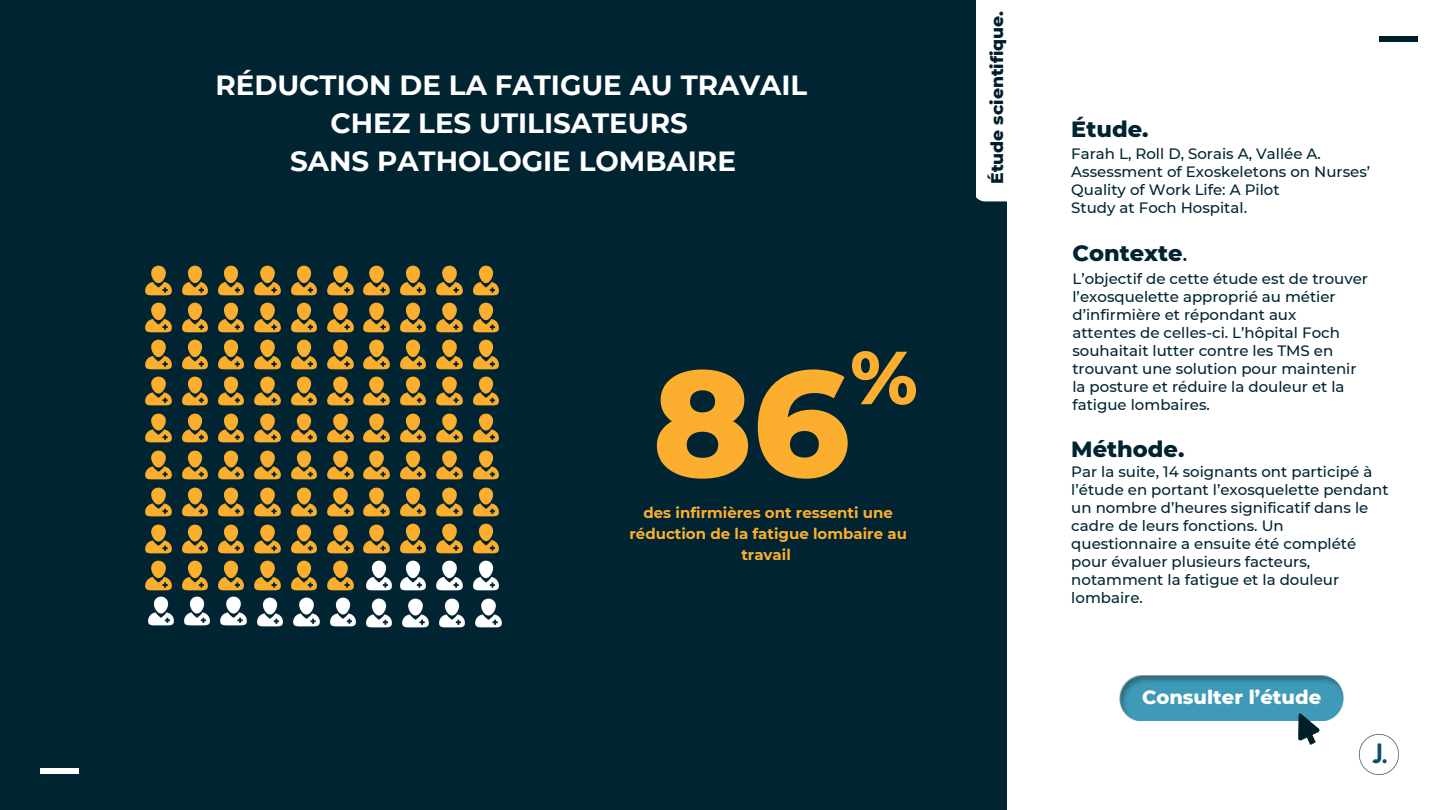
<style>
.page{position:relative;width:1440px;height:810px;background:#fff}
.page>*{position:absolute;margin:0;border:0;box-sizing:border-box;transform-origin:0 0}
.t1{font:800 150px "Montserrat";color:#fcae2e}
.t2{font:800 75px "Montserrat";color:#fcae2e}
.t3{font:700 27.75px/38.2px "Montserrat";color:#fff;text-align:center}
.t4{font:800 22.5px "Montserrat";color:#002431}
.t5{font:800 19.5px "Montserrat";color:#fff}
.t6{font:800 17.25px "Montserrat";color:#001e29}
.t7{font:500 15px/18px "Montserrat";color:#002431}
.t8{font:700 15px/20.9px "Montserrat";color:#fcae2e;text-align:center}
.s1{font-weight:500}
</style>
<div class="page">
<div style="left:0;top:0;width:1007px;height:810px;background:#002431"></div>
<div style="left:40px;top:768px;width:38px;height:6px;background:#fff"></div>
<div style="left:1379px;top:36px;width:39px;height:6px;background:#001e29"></div>
<img style="left:1120px;top:675px;width:224px;height:45px">
<svg style="left:1298px;top:713px;width:22px;height:32px"></svg>
<img style="left:145px;top:265px;width:27px;height:31px">
<img style="left:182px;top:265px;width:26px;height:31px">
<img style="left:218px;top:265px;width:26px;height:31px">
<img style="left:254px;top:265px;width:27px;height:31px">
<img style="left:291px;top:265px;width:26px;height:31px">
<img style="left:327px;top:265px;width:27px;height:31px">
<img style="left:363px;top:265px;width:27px;height:31px">
<img style="left:400px;top:265px;width:26px;height:31px">
<img style="left:436px;top:265px;width:27px;height:31px">
<img style="left:473px;top:265px;width:26px;height:31px">
<img style="left:145px;top:302px;width:27px;height:31px">
<img style="left:182px;top:302px;width:26px;height:31px">
<img style="left:218px;top:302px;width:26px;height:31px">
<img style="left:254px;top:302px;width:27px;height:31px">
<img style="left:291px;top:302px;width:26px;height:31px">
<img style="left:327px;top:302px;width:27px;height:31px">
<img style="left:363px;top:302px;width:27px;height:31px">
<img style="left:400px;top:302px;width:26px;height:31px">
<img style="left:436px;top:302px;width:27px;height:31px">
<img style="left:473px;top:302px;width:26px;height:31px">
<img style="left:145px;top:339px;width:27px;height:31px">
<img style="left:182px;top:339px;width:26px;height:31px">
<img style="left:218px;top:339px;width:26px;height:31px">
<img style="left:254px;top:339px;width:27px;height:31px">
<img style="left:291px;top:339px;width:26px;height:31px">
<img style="left:327px;top:339px;width:27px;height:31px">
<img style="left:363px;top:339px;width:27px;height:31px">
<img style="left:400px;top:339px;width:26px;height:31px">
<img style="left:436px;top:339px;width:27px;height:31px">
<img style="left:473px;top:339px;width:26px;height:31px">
<img style="left:145px;top:376px;width:27px;height:30px">
<img style="left:182px;top:376px;width:26px;height:30px">
<img style="left:218px;top:376px;width:26px;height:30px">
<img style="left:254px;top:376px;width:27px;height:30px">
<img style="left:291px;top:376px;width:26px;height:30px">
<img style="left:327px;top:376px;width:27px;height:30px">
<img style="left:363px;top:376px;width:27px;height:30px">
<img style="left:400px;top:376px;width:26px;height:30px">
<img style="left:436px;top:376px;width:27px;height:30px">
<img style="left:473px;top:376px;width:26px;height:30px">
<img style="left:145px;top:413px;width:27px;height:30px">
<img style="left:182px;top:413px;width:26px;height:30px">
<img style="left:218px;top:413px;width:26px;height:30px">
<img style="left:254px;top:413px;width:27px;height:30px">
<img style="left:291px;top:413px;width:26px;height:30px">
<img style="left:327px;top:413px;width:27px;height:30px">
<img style="left:363px;top:413px;width:27px;height:30px">
<img style="left:400px;top:413px;width:26px;height:30px">
<img style="left:436px;top:413px;width:27px;height:30px">
<img style="left:473px;top:413px;width:26px;height:30px">
<img style="left:145px;top:450px;width:27px;height:30px">
<img style="left:182px;top:450px;width:26px;height:30px">
<img style="left:218px;top:450px;width:26px;height:30px">
<img style="left:254px;top:450px;width:27px;height:30px">
<img style="left:291px;top:450px;width:26px;height:30px">
<img style="left:327px;top:450px;width:27px;height:30px">
<img style="left:363px;top:450px;width:27px;height:30px">
<img style="left:400px;top:450px;width:26px;height:30px">
<img style="left:436px;top:450px;width:27px;height:30px">
<img style="left:473px;top:450px;width:26px;height:30px">
<img style="left:145px;top:487px;width:27px;height:30px">
<img style="left:182px;top:487px;width:26px;height:30px">
<img style="left:218px;top:487px;width:26px;height:30px">
<img style="left:254px;top:487px;width:27px;height:30px">
<img style="left:291px;top:487px;width:26px;height:30px">
<img style="left:327px;top:487px;width:27px;height:30px">
<img style="left:363px;top:487px;width:27px;height:30px">
<img style="left:400px;top:487px;width:26px;height:30px">
<img style="left:436px;top:487px;width:27px;height:30px">
<img style="left:473px;top:487px;width:26px;height:30px">
<img style="left:145px;top:524px;width:27px;height:30px">
<img style="left:182px;top:524px;width:26px;height:30px">
<img style="left:218px;top:524px;width:26px;height:30px">
<img style="left:254px;top:524px;width:27px;height:30px">
<img style="left:291px;top:524px;width:26px;height:30px">
<img style="left:327px;top:524px;width:27px;height:30px">
<img style="left:363px;top:524px;width:27px;height:30px">
<img style="left:400px;top:560px;width:26px;height:31px">
<img style="left:436px;top:560px;width:27px;height:31px">
<img style="left:473px;top:560px;width:26px;height:31px">
<img style="left:402px;top:598px;width:27px;height:30px">
<img style="left:439px;top:598px;width:26px;height:30px">
<img style="left:475px;top:598px;width:27px;height:30px">
<img style="left:257px;top:597px;width:26px;height:30px">
<img style="left:293px;top:597px;width:27px;height:30px">
<img style="left:330px;top:597px;width:26px;height:30px">
<img style="left:366px;top:598px;width:26px;height:30px">
<img style="left:148px;top:596px;width:26px;height:30px">
<img style="left:184px;top:596px;width:26px;height:30px">
<img style="left:220px;top:596px;width:27px;height:30px">
<img style="left:400px;top:523px;width:26px;height:31px">
<img style="left:436px;top:523px;width:27px;height:31px">
<img style="left:473px;top:523px;width:26px;height:31px">
<img style="left:145px;top:560px;width:27px;height:31px">
<img style="left:182px;top:560px;width:26px;height:31px">
<img style="left:218px;top:560px;width:26px;height:31px">
<img style="left:254px;top:560px;width:27px;height:31px">
<img style="left:291px;top:560px;width:26px;height:31px">
<img style="left:327px;top:560px;width:27px;height:31px">
<div style="left:976px;top:0;width:31px;height:201px;background:#fff"></div>
<img style="left:1359px;top:735px;width:39px;height:39px">
<img style="left:366px;top:560px;width:26px;height:31px">
<p class="t3" style="left:215px;top:66px;width:593px">RÉDUCTION DE LA FATIGUE AU TRAVAIL<br>CHEZ LES UTILISATEURS<br>SANS PATHOLOGIE LOMBAIRE</p>
<p class="t2" style="left:850px;top:332px;width:69px">%</p>
<p class="t1" style="left:652px;top:331px;width:199px">86</p>
<p class="t8" style="left:629px;top:502px;width:279px">des infirmières ont ressenti une réduction de la fatigue lombaire au travail</p>
<p class="t6" style="left:987px;top:184px;width:175px;rotate:-90deg">Étude scientifique.</p>
<p class="t4" style="left:1071px;top:115px;width:79px">Étude.</p>
<p class="t7" style="left:1071px;top:145px;width:300px">Farah L, Roll D, Sorais A, Vallée A.<br>Assessment of Exoskeletons on Nurses’<br>Quality of Work Life: A Pilot</p>
<p class="t7" style="left:1071px;top:199px;width:177px">Study at Foch Hospital.</p>
<p class="t4" style="left:1072px;top:239px;width:117px">Contexte<span class="s1">.</span></p>
<p class="t7" style="left:1072px;top:269px;width:297px">L’objectif de cette étude est de trouver l’exosquelette approprié au métier d’infirmière et répondant aux</p>
<p class="t7" style="left:1072px;top:323px;width:286px">attentes de celles-ci. L’hôpital Foch souhaitait lutter contre les TMS en trouvant une solution pour maintenir</p>
<p class="t7" style="left:1072px;top:377px;width:274px">la posture et réduire la douleur et la fatigue lombaires.</p>
<p class="t4" style="left:1071px;top:435px;width:115px">Méthode.</p>
<p class="t7" style="left:1071px;top:463px;width:319px">Par la suite, 14 soignants ont participé à l’étude en portant l’exosquelette pendant un nombre d’heures significatif dans le cadre de leurs fonctions. Un questionnaire a ensuite été complété pour évaluer plusieurs facteurs, notamment la fatigue et la douleur lombaire.</p>
<p class="t5" style="left:1142px;top:686px;width:181px">Consulter l’étude</p>
</div>
